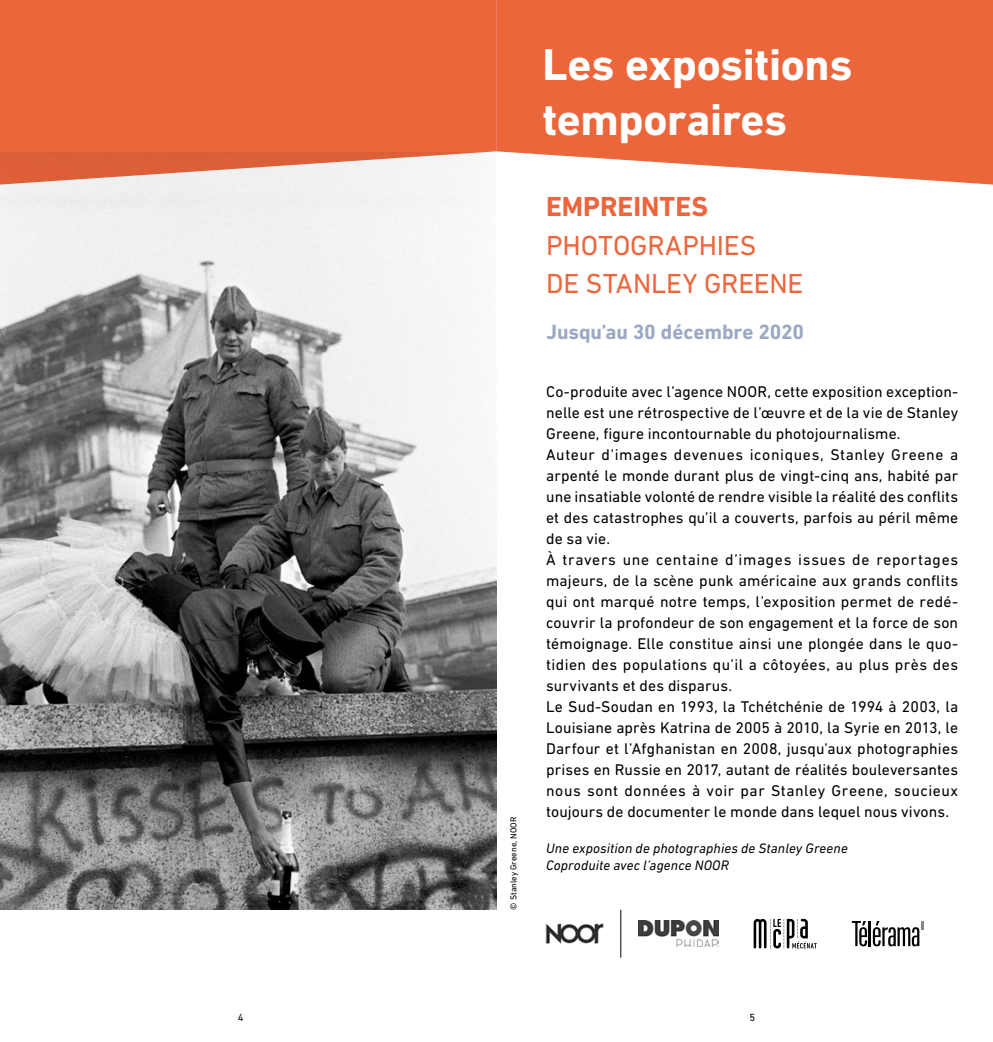
<style>
.page{position:relative;width:993px;height:1042px;background:#fff}
.page>*{position:absolute;margin:0;border:0;box-sizing:border-box;transform-origin:0 0}
.t1{font:700 45.5px/54.6px "DIN Next LT Pro";letter-spacing:-.01em;color:#fff}
.t2{font:28px/38.5px "DIN Next LT Pro";letter-spacing:-.005em;color:#ec663c}
.t3{font:700 28px "DIN Next LT Pro";color:#ec663c}
.t4{font:700 21px "DIN Next LT Pro";letter-spacing:-.005em;color:#9baac2}
.t5{font:15.75px/21px "DIN Next LT Pro";letter-spacing:.01em;color:#000}
.t6{font:italic 14px/16.8px "DIN Next LT Pro";letter-spacing:.01em;color:#000}
.t7{font:10.5px "DIN Next LT Pro";color:#000}
.t8{font:8.75px "DIN Next LT Pro";color:#000}
</style>
<div class="page">
<svg style="left:496px;top:0;width:496px;height:185px;background:#ed744e"></svg>
<img style="left:638px;top:920px;width:80px;height:27px">
<img style="left:545px;top:923px;width:58px;height:21px">
<svg style="left:753px;top:919px;width:63px;height:30px"></svg>
<hr style="left:868px;top:921px;width:2px;height:25px;background:#000">
<svg style="left:851px;top:921px;width:15px;height:25px"></svg>
<svg style="left:872px;top:921px;width:51px;height:25px"></svg>
<hr style="left:620px;top:910px;width:1px;height:47px;background:#000">
<img style="left:0;top:186px;width:496px;height:724px">
<svg style="left:0;top:0;width:496px;height:186px;background:#eb734d"></svg>
<h1 class="t1" style="left:542px;top:37px;width:311px">Les expositions temporaires</h1>
<p class="t8" style="left:508px;top:910px;width:94px;rotate:-90deg">© Stanley Greene, NOOR</p>
<h2 class="t3" style="left:546px;top:190px;width:163px">EMPREINTES</h2>
<h2 class="t2" style="left:546px;top:226px;width:258px">PHOTOGRAPHIES<br>DE STANLEY GREENE</h2>
<h3 class="t4" style="left:546px;top:320px;width:259px">Jusqu’au 30 décembre 2020</h3>
<p class="t5" style="left:546px;top:381px;width:413px">Co-produite avec l’agence NOOR, cette exposition exception&shy;nelle est une rétrospective de l’œuvre et de la vie de Stanley Greene, figure incontournable du photojournalisme.<br>Auteur d’images devenues iconiques, Stanley Greene a arpenté le monde durant plus de vingt-cinq ans, habité par une insatiable volonté de rendre visible la réalité des conflits et des catastrophes qu’il a couverts, parfois au péril même de sa vie.<br>À travers une centaine d’images issues de reportages majeurs, de la scène punk américaine aux grands conflits qui ont marqué notre temps, l’exposition permet de redé&shy;couvrir la profondeur de son engagement et la force de son témoignage. Elle constitue ainsi une plongée dans le quo&shy;tidien des populations qu’il a côtoyées, au plus près des survivants et des disparus.<br>Le Sud-Soudan en 1993, la Tchétchénie de 1994 à 2003, la Louisiane après Katrina de 2005 à 2010, la Syrie en 2013, le Darfour et l’Afghanistan en 2008, jusqu’aux photographies prises en Russie en 2017, autant de réalités bouleversantes nous sont données à voir par Stanley Greene, soucieux toujours de documenter le monde dans lequel nous vivons.</p>
<p class="t6" style="left:546px;top:840px;width:303px">Une exposition de photographies de Stanley Greene<br>Coproduite avec l’agence NOOR</p>
<p class="t7" style="left:238px;top:1011px;width:7px">4</p>
<p class="t7" style="left:749px;top:1011px;width:7px">5</p>
</div>
